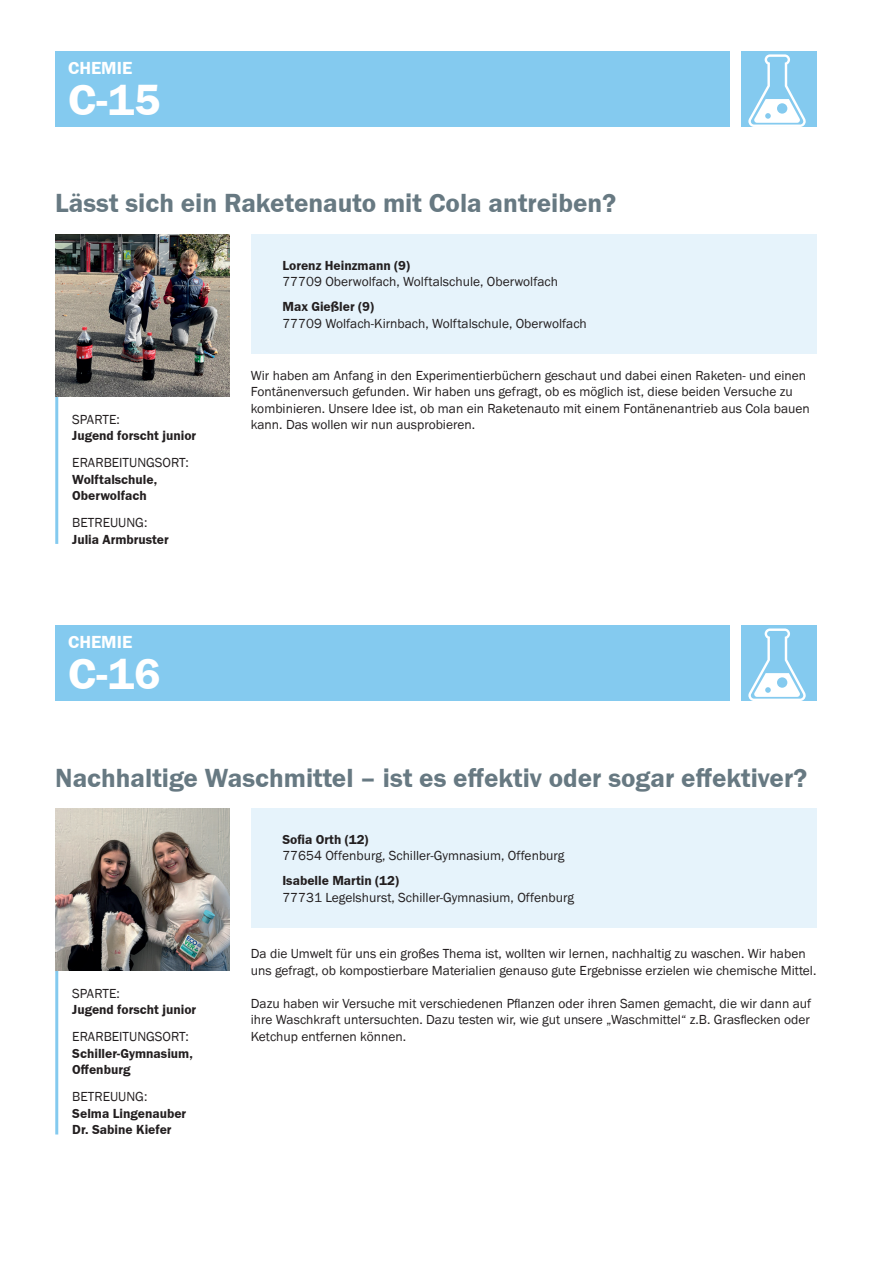
<style>
.page{position:relative;width:893px;height:1263px;background:#fff}
.page>*{position:absolute;margin:0;border:0;box-sizing:border-box;transform-origin:0 0}
.t1{font:700 45px "SICK Franklin";color:#fff}
.t2{font:700 27px "SICK Franklin";color:#677982}
.t3{font:700 18px "SICK Franklin";color:#fff}
.t4{font:13.5px/16.5px "SICK Franklin";color:#231f20}
.t5{font:700 13.5px/16.5px "SICK Franklin";color:#231f20}
</style>
<div class="page">
<hr style="left:55px;top:395px;width:3px;height:149px;background:#84caef">
<hr style="left:55px;top:970px;width:3px;height:164px;background:#84caef">
<img style="left:55px;top:234px;width:175px;height:162px">
<img style="left:55px;top:808px;width:175px;height:162px">
<div style="left:55px;top:51px;width:675px;height:76px;background:#84caef"></div>
<div style="left:741px;top:51px;width:75px;height:76px;background:#84caef"></div>
<svg style="left:748px;top:54px;width:58px;height:73px"></svg>
<div style="left:55px;top:625px;width:675px;height:76px;background:#84caef"></div>
<div style="left:741px;top:625px;width:75px;height:76px;background:#84caef"></div>
<svg style="left:748px;top:628px;width:58px;height:73px"></svg>
<div style="left:251px;top:234px;width:565px;height:119px;background:#e6f3fb"></div>
<div style="left:251px;top:808px;width:565px;height:119px;background:#e6f3fb"></div>
<h3 class="t3" style="left:68px;top:57px;width:66px">CHEMIE</h3>
<h1 class="t1" style="left:68px;top:73px;width:94px">C-15</h1>
<h2 class="t2" style="left:55px;top:187px;width:562px">Lässt sich ein Raketenauto mit Cola antreiben?</h2>
<p class="t4" style="left:72px;top:411px;width:49px">SPARTE:</p>
<p class="t5" style="left:72px;top:428px;width:125px">Jugend forscht junior</p>
<p class="t4" style="left:72px;top:455px;width:118px">ERARBEITUNGSORT:</p>
<p class="t5" style="left:72px;top:471px;width:86px">Wolftalschule,<br>Oberwolfach</p>
<p class="t4" style="left:72px;top:515px;width:77px">BETREUUNG:</p>
<p class="t5" style="left:72px;top:531px;width:98px">Julia Armbruster</p>
<h3 class="t3" style="left:68px;top:631px;width:66px">CHEMIE</h3>
<h1 class="t1" style="left:68px;top:647px;width:94px">C-16</h1>
<p class="t5" style="left:282px;top:257px;width:129px">Lorenz Heinzmann (9)</p>
<p class="t4" style="left:282px;top:274px;width:277px">77709 Oberwolfach, Wolftalschule, Oberwolfach</p>
<p class="t5" style="left:282px;top:299px;width:93px">Max Gießler (9)</p>
<p class="t4" style="left:282px;top:315px;width:306px">77709 Wolfach-Kirnbach, Wolftalschule, Oberwolfach</p>
<p class="t4" style="left:251px;top:367px;width:561px">Wir haben am Anfang in den Experimentierbüchern geschaut und dabei einen Raketen- und einen Fontänenversuch gefunden. Wir haben uns gefragt, ob es möglich ist, diese beiden Versuche zu kombinieren. Unsere Idee ist, ob man ein Raketenauto mit einem Fontänenantrieb aus Cola bauen kann. Das wollen wir nun ausprobieren.</p>
<h2 class="t2" style="left:55px;top:761px;width:753px">Nachhaltige Waschmittel – ist es effektiv oder sogar effektiver?</h2>
<p class="t4" style="left:72px;top:985px;width:49px">SPARTE:</p>
<p class="t5" style="left:72px;top:1002px;width:125px">Jugend forscht junior</p>
<p class="t4" style="left:72px;top:1029px;width:118px">ERARBEITUNGSORT:</p>
<p class="t5" style="left:72px;top:1045px;width:122px">Schiller-Gymnasium,<br>Offenburg</p>
<p class="t4" style="left:72px;top:1089px;width:77px">BETREUUNG:</p>
<p class="t5" style="left:72px;top:1105px;width:116px">Selma Lingenauber<br>Dr. Sabine Kiefer</p>
<p class="t5" style="left:282px;top:831px;width:88px">Sofia Orth (12)</p>
<p class="t4" style="left:282px;top:847px;width:284px">77654 Offenburg, Schiller-Gymnasium, Offenburg</p>
<p class="t5" style="left:282px;top:872px;width:118px">Isabelle Martin (12)</p>
<p class="t4" style="left:282px;top:889px;width:293px">77731 Legelshurst, Schiller-Gymnasium, Offenburg</p>
<p class="t4" style="left:251px;top:945px;width:567px">Da die Umwelt für uns ein großes Thema ist, wollten wir lernen, nachhaltig zu waschen. Wir haben uns gefragt, ob kompostierbare Materialien genauso gute Ergebnisse erzielen wie chemische Mittel.</p>
<p class="t4" style="left:251px;top:995px;width:562px;text-align:justify">Dazu haben wir Versuche mit verschiedenen Pflanzen oder ihren Samen gemacht, die wir dann auf ihre Waschkraft untersuchten. Dazu testen wir, wie gut unsere „Waschmittel“ z.B. Grasflecken oder Ketchup entfernen können.</p>
</div>
